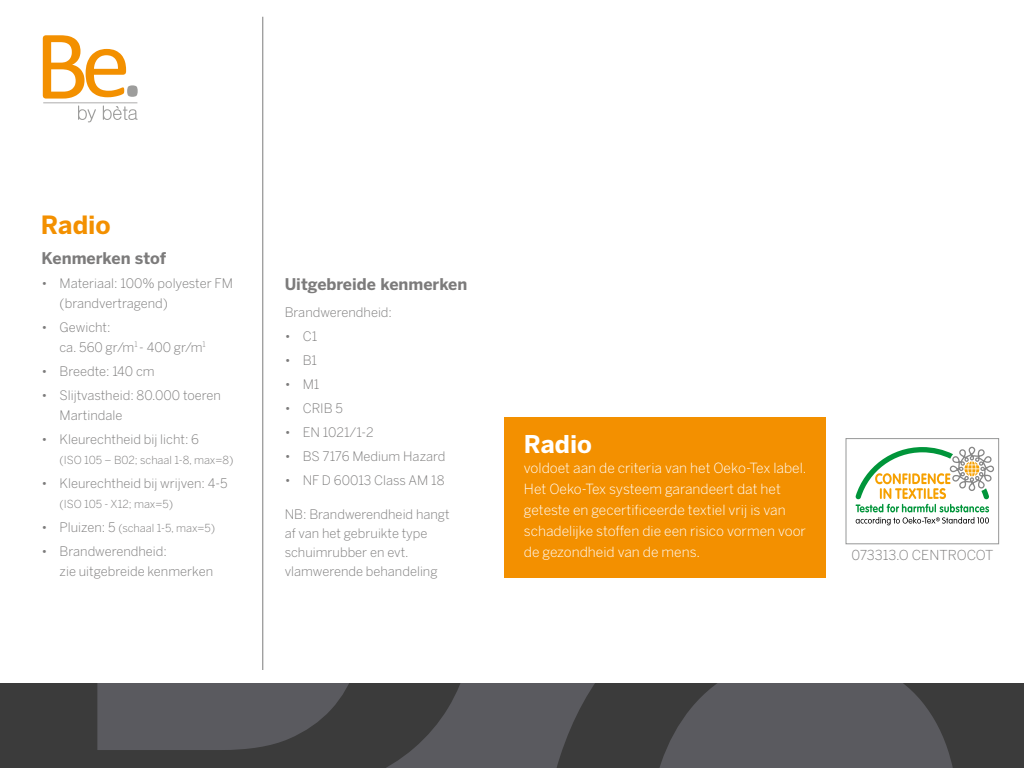
<style>
.page{position:relative;width:1024px;height:768px;background:#fff}
.page>*{position:absolute;margin:0;border:0;box-sizing:border-box;transform-origin:0 0}
.t1{font:700 25px "Benton Sans";color:#f39000}
.t2{font:700 24.3px "Benton Sans";color:#fff}
.t3{font:700 16px "Benton Sans";color:#7c7b7b}
.t4{font:300 13.9px/20.9px "Benton Sans";color:#fff}
.t5{font:300 13.6px "Benton Sans";color:#7c7b7b}
.t6{font:300 13px/20px "Benton Sans";color:#7c7b7b}
.t7{font:300 11px "Benton Sans";color:#7c7b7b}
.s1{font-size:13px}
</style>
<div class="page">
<svg style="left:0;top:683px;width:527px;height:85px;background:#4a4a4d"></svg>
<svg style="left:541px;top:683px;width:483px;height:85px;background:#4d4d50"></svg>
<svg style="left:43px;top:35px;width:95px;height:64px"></svg>
<svg style="left:78px;top:106px;width:18px;height:16px"></svg>
<svg style="left:103px;top:106px;width:35px;height:14px"></svg>
<hr style="left:43px;top:102px;width:94px;height:1px;background:#b3b2b2">
<hr style="left:263px;top:17px;width:1px;height:653px;background:#7c7b7b">
<div style="left:504px;top:417px;width:322px;height:161px;background:#f39000"></div>
<svg style="left:855px;top:446px;width:138px;height:80px"></svg>
<div style="left:850px;top:442px;width:145px;height:100px;border:1px solid #fff;border-radius:2px"></div>
<div style="left:846px;top:438px;width:153px;height:106px;border:1px solid #969797"></div>
<h1 class="t1" style="left:41px;top:210px;width:71px">Radio</h1>
<p class="t3" style="left:42px;top:248px;width:126px">Kenmerken stof</p>
<p class="t6" style="left:60px;top:273px;width:175px;text-indent:-18px">• Materiaal: 100% polyester FM (brandvertragend)</p>
<p class="t6" style="left:60px;top:317px;width:148px;text-indent:-18px">• Gewicht:<br>ca. 560 gr/m<sup>1</sup> - 400 gr/m<sup>1</sup></p>
<p class="t6" style="left:42px;top:361px;width:115px">• Breedte: 140 cm</p>
<p class="t6" style="left:60px;top:385px;width:163px;text-indent:-18px">• Slijtvastheid: 80.000 toeren<br>Martindale</p>
<p class="t6" style="left:42px;top:429px;width:159px">• Kleurechtheid bij licht: 6</p>
<p class="t7" style="left:60px;top:453px;width:175px">(ISO 105 – B02; schaal 1-8, max=8)</p>
<p class="t6" style="left:42px;top:473px;width:187px">• Kleurechtheid bij wrijven: 4-5</p>
<p class="t7" style="left:60px;top:497px;width:115px">(ISO 105 - X12; max=5)</p>
<p class="t7" style="left:42px;top:521px;width:175px"><span class="s1">• Pluizen: 5</span> (schaal 1-5, max=5)</p>
<p class="t6" style="left:60px;top:541px;width:155px;text-indent:-18px">• Brandwerendheid:<br>zie uitgebreide kenmerken</p>
<p class="t3" style="left:285px;top:275px;width:184px">Uitgebreide kenmerken</p>
<p class="t6" style="left:285px;top:302px;width:109px">Brandwerendheid:</p>
<p class="t6" style="left:285px;top:326px;width:34px">• C1</p>
<p class="t6" style="left:285px;top:350px;width:34px">• B1</p>
<p class="t6" style="left:285px;top:374px;width:36px">• M1</p>
<p class="t6" style="left:285px;top:398px;width:60px">• CRIB 5</p>
<p class="t6" style="left:285px;top:422px;width:91px">• EN 1021/1-2</p>
<p class="t6" style="left:285px;top:446px;width:162px">• BS 7176 Medium Hazard</p>
<p class="t6" style="left:285px;top:470px;width:161px">• NF D 60013 Class AM 18</p>
<p class="t6" style="left:285px;top:505px;width:167px;line-height:19px">NB: Brandwerendheid hangt af van het gebruikte type schuimrubber en evt. vlamwerende behandeling</p>
<h2 class="t2" style="left:524px;top:429px;width:70px">Radio</h2>
<p class="t4" style="left:524px;top:458px;width:284px">voldoet aan de criteria van het Oeko-Tex label.<br>Het Oeko-Tex systeem garandeert dat het geteste en gecertificeerde textiel vrij is van schadelijke stoffen die een risico vormen voor de gezondheid van de mens.</p>
<p class="t5" style="left:851px;top:547px;width:144px">073313.O CENTROCOT</p>
</div>
